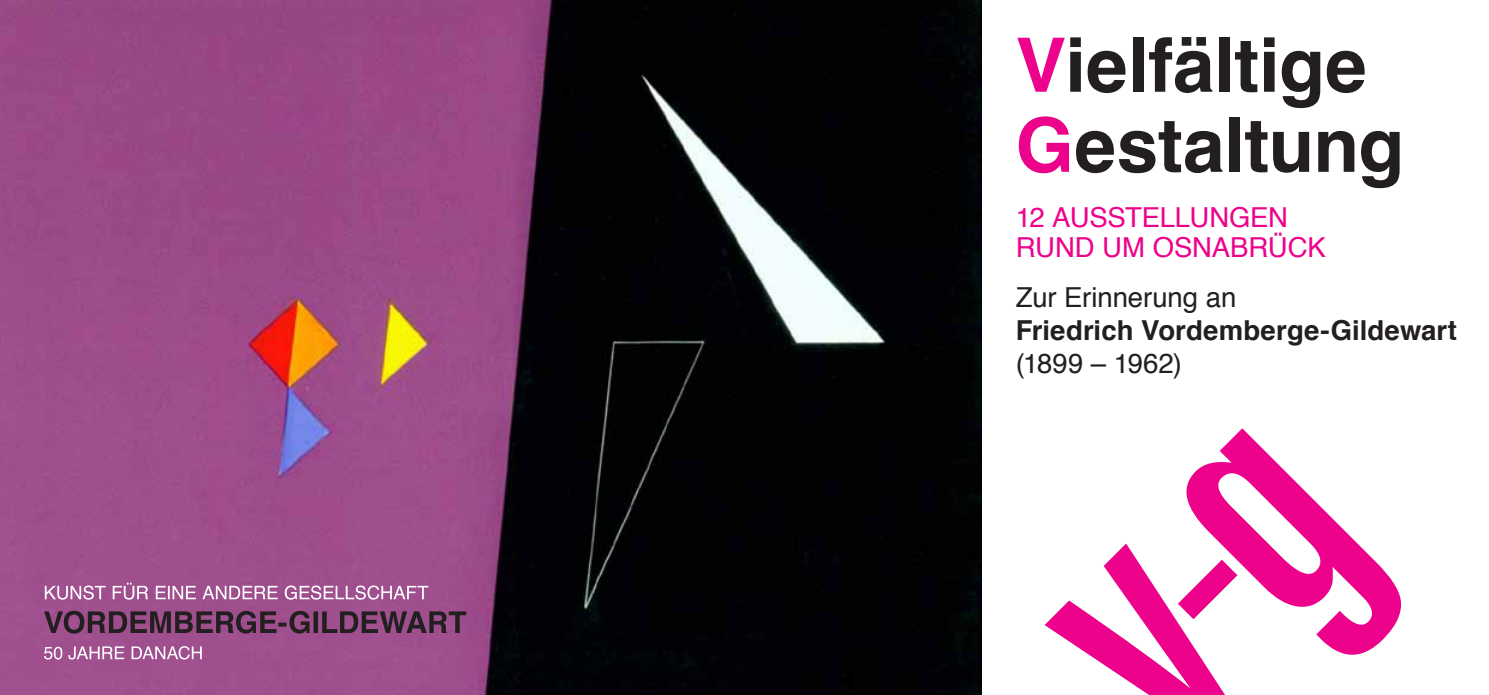
<style>
.page{position:relative;width:1489px;height:695px;background:#fff}
.page>*{position:absolute;margin:0;border:0;box-sizing:border-box;transform-origin:0 0}
.t1{font:700 75px/80px "Helvetica";letter-spacing:-.005em;color:#231f20}
.t2{font:27.5px/30px "Helvetica";letter-spacing:-.01em;color:#ed028c}
.t3{font:700 27.5px "Helvetica";color:#231f20}
.t4{font:27.5px "Helvetica";color:#231f20}
.s1{color:#ed028c}
</style>
<div class="page">
<img style="left:0;top:0;width:981px;height:694px">
<svg style="left:1044px;top:428px;width:357px;height:266px"></svg>
<svg style="left:44px;top:646px;width:158px;height:13px"></svg>
<svg style="left:44px;top:610px;width:422px;height:23px"></svg>
<svg style="left:45px;top:582px;width:383px;height:17px"></svg>
<h1 class="t1" style="left:1015px;top:26px;width:390px"><span class="s1">V</span>ielfältige<br><span class="s1">G</span>estaltung</h1>
<p class="t2" style="left:1015px;top:203px;width:311px">12 AUSSTELLUNGEN<br>RUND UM OSNABRÜCK</p>
<p class="t4" style="left:1015px;top:276px;width:222px">ZUR ERINNERUNG AN</p>
<p class="t3" style="left:1015px;top:308px;width:443px">Friedrich Vordemberge-Gildewart</p>
<p class="t4" style="left:1015px;top:342px;width:168px">(1899 – 1962)</p>
</div>
